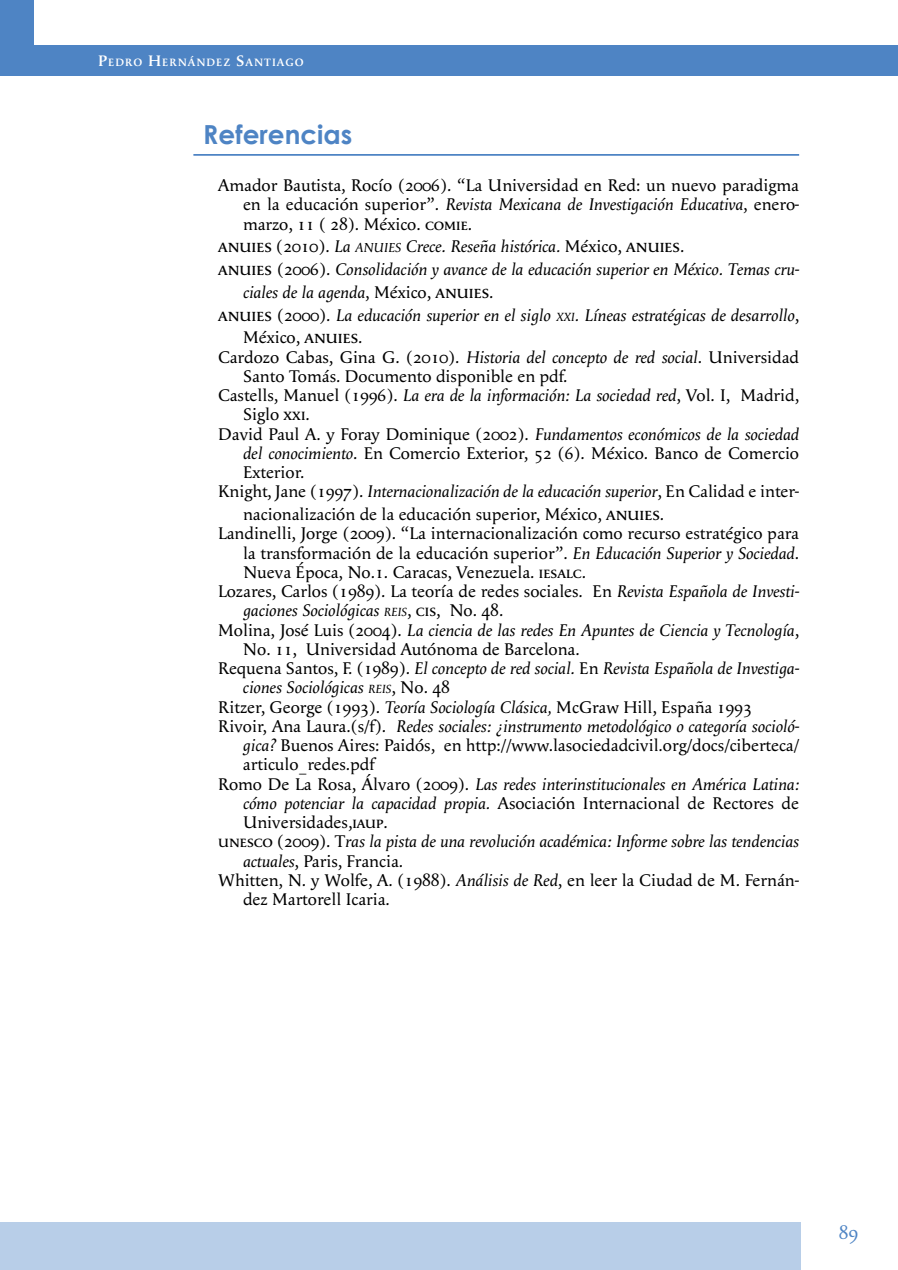
<style>
.page{position:relative;width:898px;height:1270px;background:#fff}
.page>*{position:absolute;margin:0;border:0;box-sizing:border-box;transform-origin:0 0}
.t1{font:700 26.25px "Century Gothic";color:#4e84c4}
.t2{font:19.25px "Apolline";color:#4e84c4}
.t3{font:17.5px/19.2px "Apolline";color:#000;text-align:justify}
.t4{font:italic 17.5px "Apolline";color:#000}
.t5{font:600 11.03px "Apolline";letter-spacing:.085em;color:#fff}
.s1{font-size:15.75px}
.s2{font-style:italic}
.s3{font-family:"Apolline Regular SC"}
.s4{font-family:"Apolline Regular SC";font-style:normal;font-size:19.25px}
.s5{font-style:normal}
.s6{font-size:13.47px}
.s7{font-size:12.25px}
.s8{font-family:"Apolline Regular SC";font-size:19.25px}
.s9{font-family:"Apolline Regular SC";font-style:normal}
</style>
<div class="page">
<div style="left:0;top:0;width:33px;height:75px;background:#4e84c4"></div>
<hr style="left:193px;top:154px;width:606px;height:2px;background:#4e84c4">
<div style="left:0;top:1222px;width:801px;height:48px;background:#b8cee8"></div>
<div style="left:33px;top:45px;width:865px;height:30px;background:#4e84c4"></div>
<p class="t5" style="left:98px;top:56px;width:207px"><span class="s1">P</span>EDRO <span class="s1">H</span>ERNÁNDEZ <span class="s1">S</span>ANTIAGO</p>
<h1 class="t1" style="left:203px;top:118px;width:151px">Referencias</h1>
<p class="t3" style="left:243px;top:176px;width:558px;text-indent:-25px">Amador Bautista, Rocío (2006). “La Universidad en Red: un nuevo paradigma en la educación superior”. <span class="s2">Revista Mexicana de Investigación Educativa</span>, enero&shy;marzo, 11 ( 28). México. <span class="s3">comie</span>.</p>
<p class="t4" style="left:218px;top:236px;width:468px"><span class="s4">anuies</span> <span class="s5">(2010).</span> La <span class="s6">ANUIES</span> Crece. Reseña histórica. <span class="s5">México,</span> <span class="s4">anuies</span><span class="s5">.</span></p>
<p class="t4" style="left:218px;top:259px;width:582px"><span class="s4">anuies</span> <span class="s5">(2006).</span> Consolidación y avance de la educación superior en México. Temas cru-</p>
<p class="t4" style="left:243px;top:282px;width:252px">ciales de la agenda<span class="s5">, México,</span> <span class="s4">anuies</span><span class="s5">.</span></p>
<p class="t4" style="left:218px;top:304px;width:582px"><span class="s4">anuies</span> <span class="s5">(2000).</span> La educación superior en el siglo <span class="s7">XXI</span>. Líneas estratégicas de desarrollo<span class="s5">,</span></p>
<p class="t3" style="left:243px;top:328px;width:121px">México, <span class="s8">anuies</span>.</p>
<p class="t3" style="left:218px;top:347px;width:582px">Cardozo Cabas, Gina G. (2010). <span class="s2">Historia del concepto de red social</span>. Universidad</p>
<p class="t3" style="left:243px;top:366px;width:326px">Santo Tomás. Documento disponible en pdf.</p>
<p class="t3" style="left:218px;top:386px;width:582px">Castells, Manuel (1996). <span class="s2">La era de la información: La sociedad red</span>, Vol. I, Madrid,</p>
<p class="t3" style="left:243px;top:405px;width:68px">Siglo <span class="s3">xxi</span>.</p>
<p class="t3" style="left:218px;top:424px;width:582px">David Paul A. y Foray Dominique (2002). <span class="s2">Fundamentos económicos de la sociedad</span></p>
<p class="t3" style="left:243px;top:443px;width:557px"><span class="s2">del conocimiento</span>. En Comercio Exterior, 52 (6). México. Banco de Comercio</p>
<p class="t3" style="left:243px;top:463px;width:63px">Exterior.</p>
<p class="t4" style="left:218px;top:481px;width:582px"><span class="s5">Knight, Jane (1997).</span> Internacionalización de la educación superior<span class="s5">, En Calidad e inter-</span></p>
<p class="t3" style="left:243px;top:505px;width:423px">nacionalización de la educación superior, México, <span class="s8">anuies</span>.</p>
<p class="t3" style="left:218px;top:524px;width:582px">Landinelli, Jorge (2009). “La internacionalización como recurso estratégico para</p>
<p class="t3" style="left:243px;top:543px;width:558px">la transformación de la educación superior”. <span class="s2">En Educación Superior y Sociedad</span>.</p>
<p class="t3" style="left:243px;top:562px;width:345px">Nueva Época, No.1. Caracas, Venezuela. <span class="s3">iesalc</span>.</p>
<p class="t3" style="left:218px;top:582px;width:582px">Lozares, Carlos (1989). La teoría de redes sociales. En <span class="s2">Revista Española de Investi-</span></p>
<p class="t4" style="left:243px;top:600px;width:262px">gaciones Sociológicas <span class="s7">REIS</span><span class="s5">,</span> <span class="s9">cis</span><span class="s5">, No. 48.</span></p>
<p class="t4" style="left:218px;top:619px;width:582px"><span class="s5">Molina, José Luis (2004).</span> La ciencia de las redes En Apuntes de Ciencia y Tecnología<span class="s5">,</span></p>
<p class="t3" style="left:243px;top:639px;width:338px">No. 11, Universidad Autónoma de Barcelona.</p>
<p class="t4" style="left:218px;top:658px;width:582px"><span class="s5">Requena Santos, F. (1989).</span> El concepto de red social. <span class="s5">En</span> Revista Española de Investiga-</p>
<p class="t4" style="left:243px;top:677px;width:208px">ciones Sociológicas <span class="s7">REIS</span><span class="s5">, No. 48</span></p>
<p class="t3" style="left:218px;top:697px;width:535px">Ritzer, George (1993). <span class="s2">Teoría Sociología Clásica,</span> McGraw Hill, España 1993</p>
<p class="t4" style="left:218px;top:716px;width:582px"><span class="s5">Rivoir, Ana Laura.(s/f).</span> Redes sociales: ¿instrumento metodológico o categoría socioló-</p>
<p class="t3" style="left:243px;top:736px;width:557px"><span class="s2">gica?</span> Buenos Aires: Paidós, en http://www.lasociedadcivil.org/docs/ciberteca/</p>
<p class="t3" style="left:243px;top:755px;width:133px">articulo_redes.pdf</p>
<p class="t4" style="left:218px;top:773px;width:582px"><span class="s5">Romo De La Rosa, Álvaro (2009).</span> Las redes interinstitucionales en América Latina:</p>
<p class="t3" style="left:243px;top:793px;width:558px"><span class="s2">cómo potenciar la capacidad propia.</span> Asociación Internacional de Rectores de</p>
<p class="t3" style="left:243px;top:813px;width:146px">Universidades,<span class="s3">iaup</span>.</p>
<p class="t4" style="left:218px;top:831px;width:582px"><span class="s9">unesco</span> <span class="s5">(2009). T</span>ras la pista de una revolución académica: Informe sobre las tendencias</p>
<p class="t3" style="left:243px;top:851px;width:162px"><span class="s2">actuales</span>, Paris, Francia.</p>
<p class="t3" style="left:218px;top:870px;width:582px">Whitten, N. y Wolfe, A. (1988). <span class="s2">Análisis de Red</span>, en leer la Ciudad de M. Fernán-</p>
<p class="t3" style="left:243px;top:890px;width:148px">dez Martorell Icaria.</p>
<p class="t2" style="left:839px;top:1221px;width:21px">89</p>
</div>
